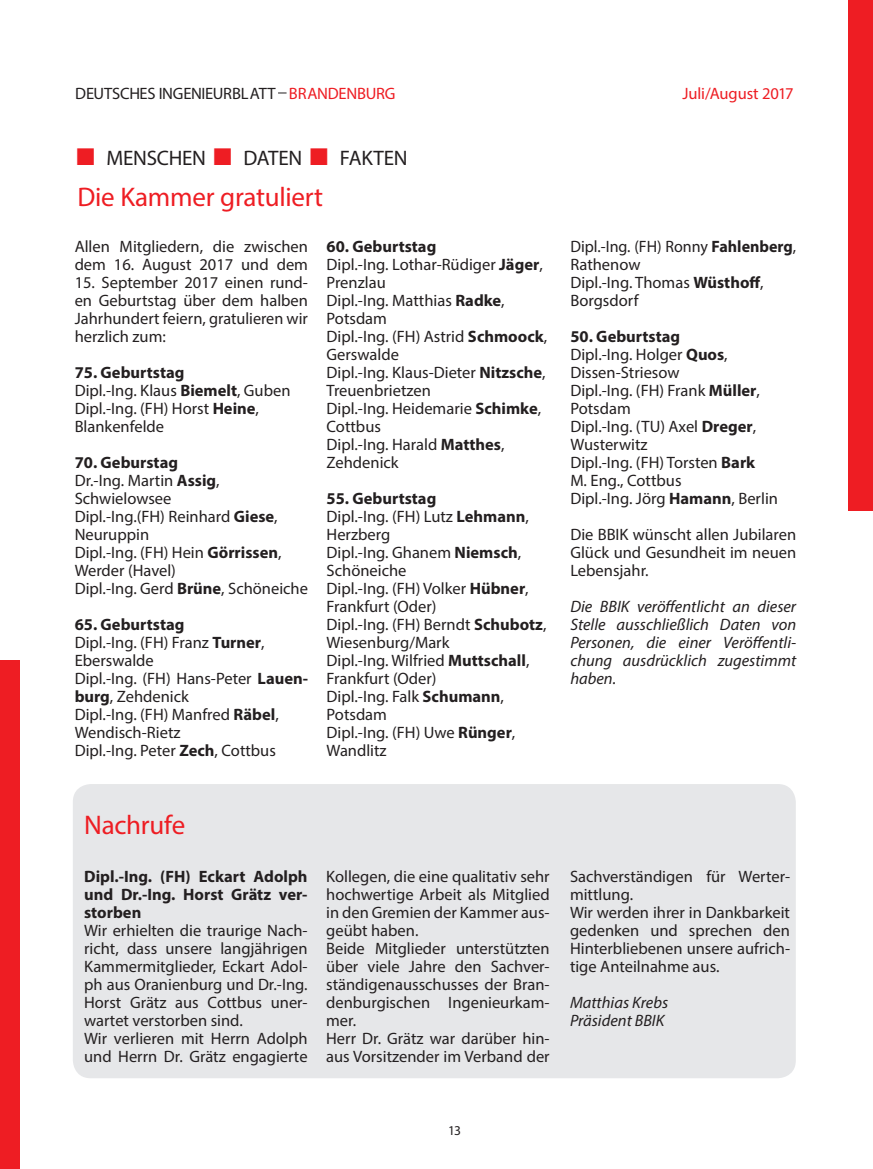
<style>
.page{position:relative;width:873px;height:1169px;background:#fff}
.page>*{position:absolute;margin:0;border:0;box-sizing:border-box;transform-origin:0 0}
.t1{font:27px "Myriad Pro";letter-spacing:-.01em;color:#ee1d23}
.t2{font:21px "Myriad Pro";letter-spacing:-.015em;color:#231f20}
.t3{font:16.5px/18px "Myriad Pro";color:#231f20}
.t4{font:italic 16.5px/18px "Myriad Pro";color:#231f20;text-align:justify}
.t5{font:700 16.5px/18px "Myriad Pro";color:#231f20;text-align:justify}
.t6{font:16.5px "Myriad Pro";letter-spacing:-.01em;color:#ee1d23}
.t7{font:13.5px "Myriad Pro";color:#231f20}
.s1{color:#ee1d23}
.s2{font-family:"Arial";font-size:36px;color:#ee1d23}
.s3{font-weight:700}
</style>
<div class="page">
<div style="left:849px;top:0;width:24px;height:511px;background:#ee1d23"></div>
<div style="left:0;top:660px;width:20px;height:508px;background:#ee1d23"></div>
<div style="left:73px;top:784px;width:723px;height:294px;background:#e6e7e9;border-radius:18px"></div>
<p class="t3" style="left:75px;top:85px;width:322px">DEUTSCHES INGENIEURBLATT <span class="s1">BRANDENBURG</span></p>
<p class="t6" style="left:682px;top:84px;width:113px">Juli/August 2017</p>
<p class="t2" style="left:75px;top:145px;width:334px"><span class="s2">■</span> MENSCHEN <span class="s2">■</span> DATEN <span class="s2">■</span> FAKTEN</p>
<h1 class="t1" style="left:77px;top:180px;width:247px">Die Kammer gratuliert</h1>
<p class="t3" style="left:75px;top:237px;width:235px">Allen Mitgliedern, die zwischen dem 16. August 2017 und dem</p>
<p class="t3" style="left:75px;top:273px;width:235px;text-align:justify">15. September 2017 einen rund&shy;en Geburtstag über dem halben Jahrhundert feiern, gratulieren wir herzlich zum:</p>
<p class="t3" style="left:75px;top:363px;width:217px"><span class="s3">75. Geburtstag<br></span>Dipl.-Ing. Klaus <span class="s3">Biemelt</span>, Guben<br>Dipl.-Ing. (FH) Horst <span class="s3">Heine</span>,<br>Blankenfelde</p>
<p class="t3" style="left:75px;top:453px;width:235px"><span class="s3">70. Geburstag<br></span>Dr.-Ing. Martin <span class="s3">Assig</span>,<br>Schwielowsee<br>Dipl.-Ing.(FH) Reinhard <span class="s3">Giese</span>,<br>Neuruppin<br>Dipl.-Ing. (FH) Hein <span class="s3">Görrissen</span>,<br>Werder (Havel)<br>Dipl.-Ing. Gerd <span class="s3">Brüne</span>, Schöneiche</p>
<p class="t3" style="left:75px;top:615px;width:235px"><span class="s3">65. Geburtstag<br></span>Dipl.-Ing. (FH) Franz <span class="s3">Turner</span>,<br>Eberswalde<br>Dipl.-Ing. (FH) Hans-Peter <span class="s3">Lauen&shy;burg</span>, Zehdenick<br>Dipl.-Ing. (FH) Manfred <span class="s3">Räbel</span>,<br>Wendisch-Rietz<br>Dipl.-Ing. Peter <span class="s3">Zech</span>, Cottbus</p>
<p class="t3" style="left:327px;top:237px;width:222px"><span class="s3">60. Geburtstag<br></span>Dipl.-Ing. Lothar-Rüdiger <span class="s3">Jäger</span>,<br>Prenzlau<br>Dipl.-Ing. Matthias <span class="s3">Radke</span>,<br>Potsdam<br>Dipl.-Ing. (FH) Astrid <span class="s3">Schmoock</span>,<br>Gerswalde<br>Dipl.-Ing. Klaus-Dieter <span class="s3">Nitzsche</span>,<br>Treuenbrietzen<br>Dipl.-Ing. Heidemarie <span class="s3">Schimke</span>,<br>Cottbus<br>Dipl.-Ing. Harald <span class="s3">Matthes</span>,<br>Zehdenick</p>
<p class="t3" style="left:327px;top:489px;width:221px"><span class="s3">55. Geburtstag<br></span>Dipl.-Ing. (FH) Lutz <span class="s3">Lehmann</span>,<br>Herzberg<br>Dipl.-Ing. Ghanem <span class="s3">Niemsch</span>,<br>Schöneiche<br>Dipl.-Ing. (FH) Volker <span class="s3">Hübner</span>,<br>Frankfurt (Oder)<br>Dipl.-Ing. (FH) Berndt <span class="s3">Schubotz</span>,<br>Wiesenburg/Mark<br>Dipl.-Ing. Wilfried <span class="s3">Muttschall</span>,<br>Frankfurt (Oder)<br>Dipl.-Ing. Falk <span class="s3">Schumann</span>,<br>Potsdam<br>Dipl.-Ing. (FH) Uwe <span class="s3">Rünger</span>,<br>Wandlitz</p>
<p class="t3" style="left:570px;top:237px;width:227px">Dipl.-Ing. (FH) Ronny <span class="s3">Fahlenberg</span>,<br>Rathenow<br>Dipl.-Ing. Thomas <span class="s3">Wüsthoff</span>,<br>Borgsdorf</p>
<p class="t3" style="left:570px;top:327px;width:209px"><span class="s3">50. Geburtstag<br></span>Dipl.-Ing. Holger <span class="s3">Quos</span>,<br>Dissen-Striesow<br>Dipl.-Ing. (FH) Frank <span class="s3">Müller</span>,<br>Potsdam<br>Dipl.-Ing. (TU) Axel <span class="s3">Dreger</span>,<br>Wusterwitz<br>Dipl.-Ing. (FH) Torsten <span class="s3">Bark<br></span>M. Eng., Cottbus<br>Dipl.-Ing. Jörg <span class="s3">Hamann</span>, Berlin</p>
<p class="t3" style="left:570px;top:525px;width:227px;text-align:justify">Die BBIK wünscht allen Jubilaren Glück und Gesundheit im neuen Lebensjahr.</p>
<p class="t4" style="left:570px;top:597px;width:227px">Die BBIK veröffentlicht an dieser Stelle ausschließlich Daten von Personen, die einer Veröffentli&shy;chung ausdrücklich zugestimmt haben.</p>
<h1 class="t1" style="left:84px;top:808px;width:103px">Nachrufe</h1>
<p class="t5" style="left:84px;top:866px;width:225px">Dipl.-Ing. (FH) Eckart Adolph und Dr.-Ing. Horst Grätz ver&shy;storben</p>
<p class="t3" style="left:84px;top:921px;width:225px">Wir erhielten die traurige Nach&shy;richt, dass unsere langjährigen<br>Kammermitglieder, Eckart Adol&shy;ph aus Oranienburg und Dr.-Ing.<br>Horst Grätz aus Cottbus uner&shy;wartet verstorben sind.<br>Wir verlieren mit Herrn Adolph und Herrn Dr. Grätz engagierte</p>
<p class="t3" style="left:326px;top:867px;width:225px">Kollegen, die eine qualitativ sehr hochwertige Arbeit als Mitglied in den Gremien der Kammer aus&shy;geübt haben.<br>Beide Mitglieder unterstützten über viele Jahre den Sachver&shy;ständigenausschusses der Bran&shy;denburgischen Ingenieurkam&shy;mer.<br>Herr Dr. Grätz war darüber hin&shy;aus Vorsitzender im Verband der</p>
<p class="t3" style="left:570px;top:867px;width:222px">Sachverständigen für Werter&shy;mittlung.<br>Wir werden ihrer in Dankbarkeit gedenken und sprechen den<br>Hinterbliebenen unsere aufrich&shy;tige Anteilnahme aus.</p>
<p class="t4" style="left:570px;top:993px;width:100px">Matthias Krebs<br>Präsident BBIK</p>
<p class="t7" style="left:448px;top:1121px;width:15px">13</p>
</div>
